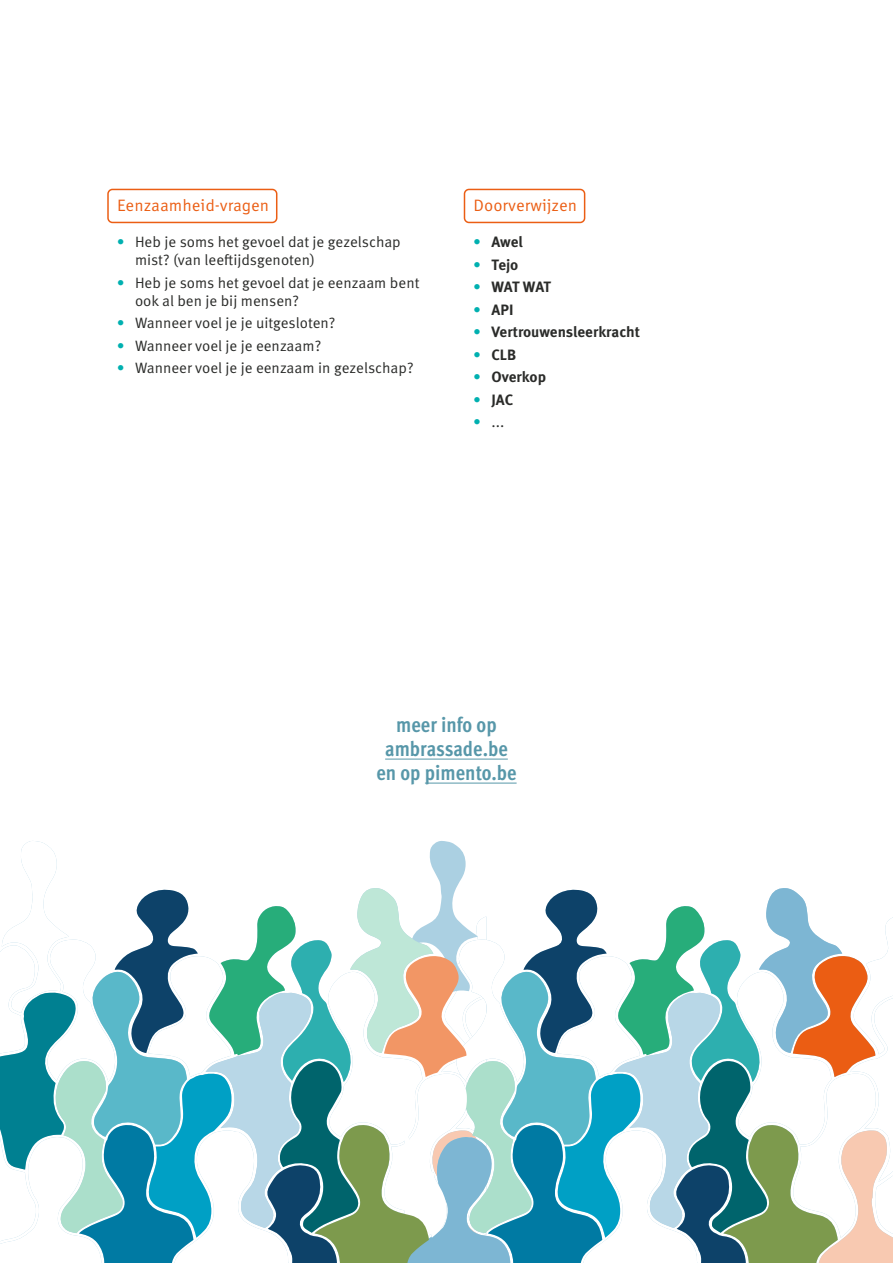
<style>
.page{position:relative;width:893px;height:1263px;background:#fff}
.page>*{position:absolute;margin:0;border:0;box-sizing:border-box;transform-origin:0 0}
.t1{font:700 condensed 21px/24px "Meta Pro";color:#5797a9;text-align:center}
.t2{font:16.5px "Meta Correspondence Pro";color:#eb5e14}
.t3{font:15px/18px "Meta Pro Norm";color:#2a2b29}
.t4{font:700 15px "Meta Pro";color:#2a2b29}
.s1{font-family:"Meta Pro";font-weight:700;color:#00b0b0}
.s2{color:#00b0b0}
</style>
<div class="page">
<div style="left:107px;top:189px;width:170px;height:34px;border:2px solid #eb5e14;border-radius:4px"></div>
<div style="left:464px;top:189px;width:121px;height:34px;border:2px solid #eb5e14;border-radius:4px"></div>
<hr style="left:385px;top:759px;width:123px;height:1px;background:#5797a9">
<hr style="left:425px;top:783px;width:92px;height:1px;background:#5797a9">
<svg style="left:0;top:841px;width:893px;height:422px"></svg>
<p class="t2" style="left:117px;top:193px;width:154px">Eenzaamheid-vragen</p>
<p class="t3" style="left:135px;top:232px;width:267px;text-indent:-18px"><span class="s1">•</span> Heb je soms het gevoel dat je gezelschap mist? (van leeftijdsgenoten)</p>
<p class="t3" style="left:135px;top:272px;width:286px;text-indent:-18px"><span class="s1">•</span> Heb je soms het gevoel dat je eenzaam bent ook al ben je bij mensen?</p>
<p class="t3" style="left:117px;top:313px;width:220px"><span class="s1">•</span> Wanneer voel je je uitgesloten?</p>
<p class="t3" style="left:117px;top:335px;width:206px"><span class="s1">•</span> Wanneer voel je je eenzaam?</p>
<p class="t3" style="left:117px;top:358px;width:298px"><span class="s1">•</span> Wanneer voel je je eenzaam in gezelschap?</p>
<p class="t2" style="left:473px;top:193px;width:105px">Doorverwijzen</p>
<p class="t4" style="left:473px;top:230px;width:51px"><span class="s2">•</span> Awel</p>
<p class="t4" style="left:473px;top:253px;width:46px"><span class="s2">•</span> Tejo</p>
<p class="t4" style="left:473px;top:275px;width:79px"><span class="s2">•</span> WAT WAT</p>
<p class="t4" style="left:473px;top:298px;width:41px"><span class="s2">•</span> API</p>
<p class="t4" style="left:473px;top:320px;width:168px"><span class="s2">•</span> Vertrouwensleerkracht</p>
<p class="t4" style="left:473px;top:343px;width:44px"><span class="s2">•</span> CLB</p>
<p class="t4" style="left:473px;top:365px;width:74px"><span class="s2">•</span> Overkop</p>
<p class="t4" style="left:473px;top:388px;width:41px"><span class="s2">•</span> JAC</p>
<p class="t3" style="left:473px;top:412px;width:32px"><span class="s1">•</span> ...</p>
<h1 class="t1" style="left:376px;top:712px;width:142px">meer info op ambrassade.be en op pimento.be</h1>
</div>
